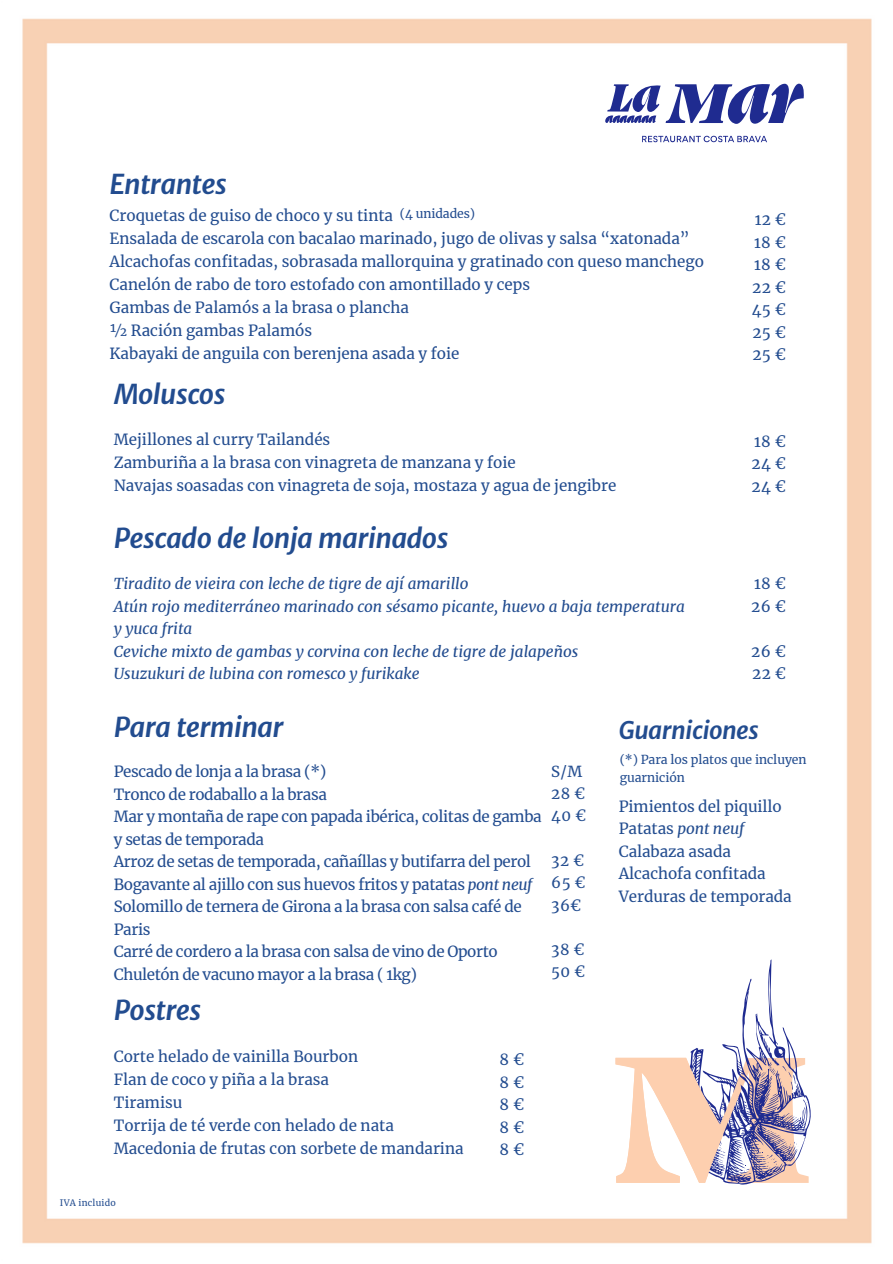
<style>
.page{position:relative;width:893px;height:1264px;background:#fff}
.page>*{position:absolute;margin:0;border:0;box-sizing:border-box;transform-origin:0 0}
.t1{font:italic 700 27px "Merriweather Sans";letter-spacing:-.025em;color:#224c8f}
.t2{font:italic 700 24px "Merriweather Sans";letter-spacing:-.025em;color:#224c8f}
.t3{font:15.15px/22.5px "Merriweather";color:#224c8f}
.t4{font:15.15px/22.5px "Merriweather";letter-spacing:-.025em;color:#224c8f}
.t5{font:italic 15.15px/22.5px "Merriweather";color:#224c8f}
.t6{font:15px "Merriweather";letter-spacing:.025em;color:#224c8f}
.t7{font:12.15px/18.3px "Merriweather";letter-spacing:-.005em;color:#224c8f}
.t8{font:8.85px "Merriweather";letter-spacing:.025em;color:#224c8f}
.s1{font-style:italic}
.s2{font-style:normal}
</style>
<div class="page">
<img style="left:22px;top:18px;width:850px;height:1226px">
<svg style="left:615px;top:959px;width:196px;height:225px"></svg>
<svg style="left:605px;top:84px;width:199px;height:40px"></svg>
<svg style="left:642px;top:136px;width:125px;height:6px"></svg>
<p class="t1" style="left:109px;top:167px;width:119px">Entrantes</p>
<p class="t7" style="left:400px;top:204px;width:77px">(4 unidades)</p>
<p class="t3" style="left:109px;top:204px;width:285px">Croquetas de guiso de choco y su tinta</p>
<p class="t3" style="left:109px;top:227px;width:581px">Ensalada de escarola con bacalao marinado, jugo de olivas y salsa “xatonada”</p>
<p class="t3" style="left:109px;top:250px;width:596px">Alcachofas confitadas, sobrasada mallorquina y gratinado con queso manchego</p>
<p class="t3" style="left:109px;top:273px;width:422px">Canelón de rabo de toro estofado con amontillado y ceps</p>
<p class="t3" style="left:109px;top:296px;width:301px">Gambas de Palamós a la brasa o plancha</p>
<p class="t3" style="left:109px;top:319px;width:204px">½ Ración gambas Palamós</p>
<p class="t3" style="left:109px;top:343px;width:351px">Kabayaki de anguila con berenjena asada y foie</p>
<p class="t1" style="left:114px;top:377px;width:113px">Moluscos</p>
<p class="t3" style="left:114px;top:428px;width:218px">Mejillones al curry Tailandés</p>
<p class="t3" style="left:114px;top:451px;width:403px">Zamburiña a la brasa con vinagreta de manzana y foie</p>
<p class="t3" style="left:114px;top:474px;width:504px">Navajas soasadas con vinagreta de soja, mostaza y agua de jengibre</p>
<p class="t1" style="left:114px;top:522px;width:336px">Pescado de lonja marinados</p>
<p class="t5" style="left:114px;top:572px;width:356px">Tiradito de vieira con leche de tigre de ají amarillo</p>
<p class="t5" style="left:114px;top:595px;width:572px">Atún rojo mediterráneo marinado con sésamo picante, huevo a baja temperatura y yuca frita</p>
<p class="t5" style="left:114px;top:640px;width:466px">Ceviche mixto de gambas y corvina con leche de tigre de jalapeños</p>
<p class="t5" style="left:114px;top:662px;width:307px">Usuzukuri de lubina con romesco y furikake</p>
<p class="t3" style="left:754px;top:208px;width:33px">12 €</p>
<p class="t3" style="left:754px;top:231px;width:33px">18 €</p>
<p class="t3" style="left:754px;top:253px;width:33px">18 €</p>
<p class="t3" style="left:752px;top:276px;width:35px">22 €</p>
<p class="t3" style="left:751px;top:298px;width:36px">45 €</p>
<p class="t3" style="left:752px;top:321px;width:35px">25 €</p>
<p class="t3" style="left:752px;top:343px;width:35px">25 €</p>
<p class="t3" style="left:754px;top:430px;width:33px">18 €</p>
<p class="t3" style="left:751px;top:452px;width:36px">24 €</p>
<p class="t3" style="left:751px;top:475px;width:36px">24 €</p>
<p class="t3" style="left:754px;top:572px;width:33px">18 €</p>
<p class="t3" style="left:751px;top:595px;width:36px">26 €</p>
<p class="t3" style="left:751px;top:640px;width:36px">26 €</p>
<p class="t3" style="left:752px;top:662px;width:35px">22 €</p>
<p class="t1" style="left:114px;top:710px;width:171px">Para terminar</p>
<p class="t4" style="left:114px;top:760px;width:214px">Pescado de lonja a la brasa (*)</p>
<p class="t4" style="left:114px;top:783px;width:214px">Tronco de rodaballo a la brasa</p>
<p class="t4" style="left:114px;top:805px;width:429px">Mar y montaña de rape con papada ibérica, colitas de gamba y setas de temporada</p>
<p class="t4" style="left:114px;top:850px;width:418px">Arroz de setas de temporada, cañaíllas y butifarra del perol</p>
<p class="t4" style="left:114px;top:873px;width:420px">Bogavante al ajillo con sus huevos fritos y patatas <span class="s1">pont neuf</span></p>
<p class="t4" style="left:114px;top:895px;width:409px">Solomillo de ternera de Girona a la brasa con salsa café de<br>Paris</p>
<p class="t4" style="left:114px;top:940px;width:385px">Carré de cordero a la brasa con salsa de vino de Oporto</p>
<p class="t4" style="left:114px;top:963px;width:305px">Chuletón de vacuno mayor a la brasa ( 1kg)</p>
<p class="t1" style="left:114px;top:993px;width:89px">Postres</p>
<p class="t6" style="left:551px;top:762px;width:33px">S/M</p>
<p class="t6" style="left:551px;top:784px;width:35px">28 €</p>
<p class="t6" style="left:551px;top:806px;width:36px">40 €</p>
<p class="t6" style="left:551px;top:851px;width:34px">32 €</p>
<p class="t6" style="left:551px;top:873px;width:36px">65 €</p>
<p class="t6" style="left:551px;top:895px;width:31px">36€</p>
<p class="t6" style="left:551px;top:940px;width:35px">38 €</p>
<p class="t6" style="left:551px;top:962px;width:35px">50 €</p>
<p class="t3" style="left:114px;top:1045px;width:246px">Corte helado de vainilla Bourbon</p>
<p class="t3" style="left:114px;top:1068px;width:217px">Flan de coco y piña a la brasa</p>
<p class="t3" style="left:114px;top:1091px;width:70px">Tiramisu</p>
<p class="t3" style="left:114px;top:1114px;width:282px">Torrija de té verde con helado de nata</p>
<p class="t3" style="left:114px;top:1137px;width:351px">Macedonia de frutas con sorbete de mandarina</p>
<p class="t3" style="left:499px;top:1048px;width:26px">8 €<br>8 €</p>
<p class="t3" style="left:499px;top:1093px;width:26px">8 €</p>
<p class="t3" style="left:499px;top:1116px;width:26px">8 €</p>
<p class="t3" style="left:499px;top:1138px;width:26px">8 €</p>
<p class="t8" style="left:60px;top:1197px;width:57px">IVA incluido</p>
<p class="t2" style="left:618px;top:715px;width:142px">Guarniciones</p>
<p class="t7" style="left:619px;top:750px;width:188px">(*) Para los platos que incluyen guarnición</p>
<p class="t3" style="left:618px;top:795px;width:164px">Pimientos del piquillo</p>
<p class="t5" style="left:618px;top:817px;width:127px"><span class="s2">Patatas</span> pont neuf</p>
<p class="t3" style="left:618px;top:840px;width:114px">Calabaza asada</p>
<p class="t3" style="left:618px;top:862px;width:148px">Alcachofa confitada</p>
<p class="t3" style="left:618px;top:885px;width:174px">Verduras de temporada</p>
</div>
